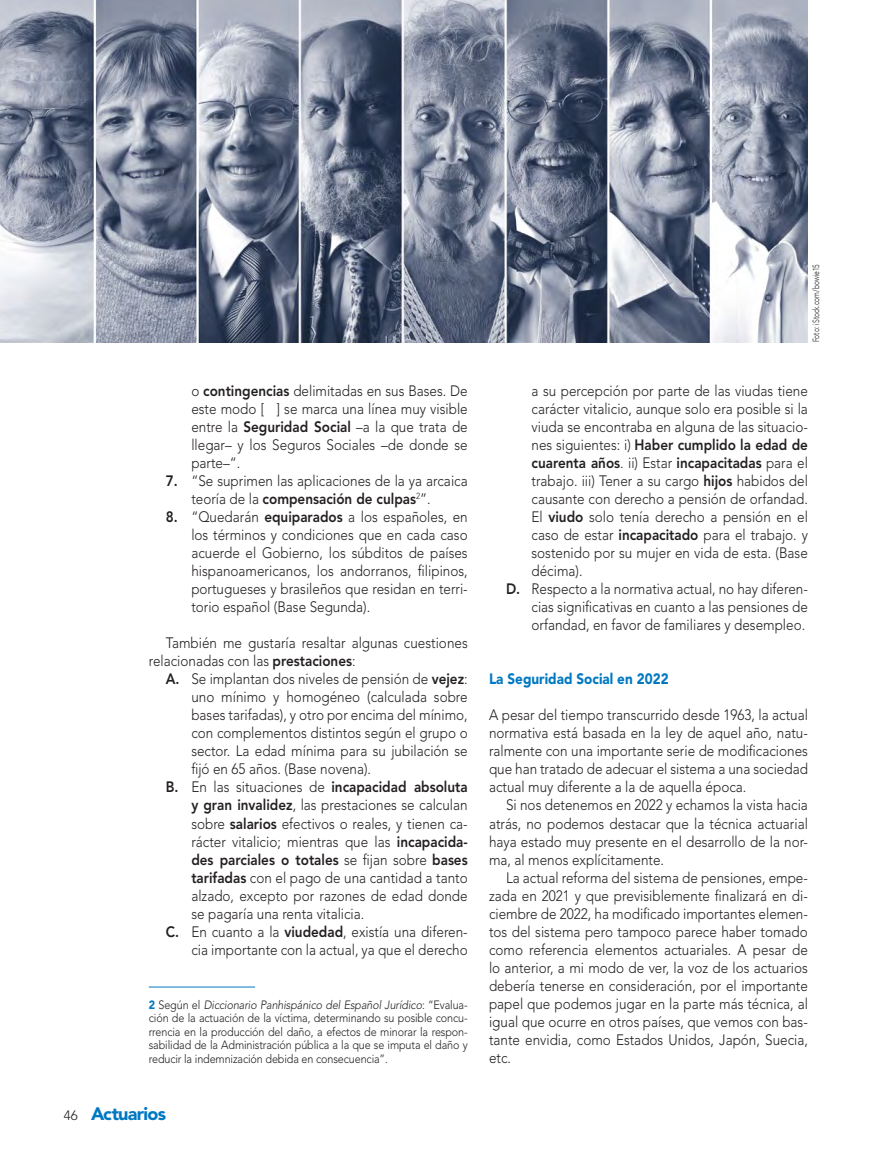
<style>
.page{position:relative;width:893px;height:1170px;background:#fff}
.page>*{position:absolute;margin:0;border:0;box-sizing:border-box;transform-origin:0 0}
.t1{font:900 18px "Avenir LT Std";letter-spacing:-.04em;color:#0079c2}
.t2{font:300 15px/18px "Avenir LT Std";color:#231f20;text-align:justify;scale:.9 1}
.t3{font:800 15px "Avenir LT Std";color:#231f20;scale:.9 1}
.t4{font:900 15px "Avenir LT Std";color:#0079c2;scale:.9 1}
.t5{font:300 12px/13.5px "Avenir LT Std";letter-spacing:-.01em;color:#231f20;text-align:justify;scale:.9 1}
.t6{font:300 9px "Avenir";color:#231f20;scale:.75 1}
.s1{font-weight:800}
.s2{font-weight:300}
.s3{font-weight:900;color:#0079c2}
.s4{font-style:italic}
.s5{font-weight:300;font-size:13.5px;color:#231f20}
</style>
<div class="page">
<hr style="left:149px;top:986px;width:106px;height:1px;background:#0079c2">
<img style="left:0;top:0;width:808px;height:342px">
<p class="t2" style="left:191px;top:382px;width:309px">o <span class="s1">contingencias</span> delimitadas en sus Bases. De este modo [ ] se marca una línea muy visible entre la <span class="s1">Seguridad Social</span> –a la que trata de llegar– y los Seguros Sociales –de donde se parte–“.</p>
<p class="t2" style="left:191px;top:472px;width:309px;text-indent:-26px"><span class="s1">7.</span> “Se suprimen las aplicaciones de la ya arcaica teoría de la <span class="s1">compensación de culpas</span><sup>2</sup>”.</p>
<p class="t2" style="left:191px;top:508px;width:309px;text-indent:-26px"><span class="s1">8.</span> “Quedarán <span class="s1">equiparados</span> a los españoles, en los términos y condiciones que en cada caso acuerde el Gobierno, los súbditos de países hispanoamericanos, los andorranos, filipinos, portugueses y brasileños que residan en terri&shy;torio español (Base Segunda).</p>
<p class="t2" style="left:149px;top:634px;width:356px;text-indent:17px">También me gustaría resaltar algunas cuestiones relacionadas con las <span class="s1">prestaciones</span>:</p>
<p class="t2" style="left:166px;top:670px;width:337px"><span class="s1">A.</span> Se implantan dos niveles de pensión de <span class="s1">vejez</span>:</p>
<p class="t2" style="left:191px;top:688px;width:309px">uno mínimo y homogéneo (calculada sobre</p>
<p class="t2" style="left:191px;top:706px;width:309px">bases tarifadas), y otro por encima del mínimo,</p>
<p class="t2" style="left:191px;top:724px;width:309px">con complementos distintos según el grupo o</p>
<p class="t2" style="left:191px;top:742px;width:309px">sector. La edad mínima para su jubilación se</p>
<p class="t2" style="left:191px;top:760px;width:201px">fijó en 65 años. (Base novena).</p>
<p class="t3" style="left:166px;top:778px;width:337px">B. <span class="s2">En las situaciones de</span> incapacidad absoluta</p>
<p class="t2" style="left:191px;top:796px;width:309px"><span class="s1">y gran invalidez</span>, las prestaciones se calculan</p>
<p class="t2" style="left:191px;top:814px;width:309px">sobre <span class="s1">salarios</span> efectivos o reales, y tienen ca-</p>
<p class="t2" style="left:191px;top:832px;width:309px">rácter vitalicio; mientras que las <span class="s1">incapacida-</span></p>
<p class="t3" style="left:191px;top:850px;width:309px">des parciales o totales <span class="s2">se fijan sobre</span> bases</p>
<p class="t2" style="left:191px;top:868px;width:309px"><span class="s1">tarifadas</span> con el pago de una cantidad a tanto</p>
<p class="t2" style="left:191px;top:886px;width:309px">alzado, excepto por razones de edad donde</p>
<p class="t2" style="left:191px;top:904px;width:194px">se pagaría una renta vitalicia.</p>
<p class="t2" style="left:166px;top:922px;width:337px"><span class="s1">C.</span> En cuanto a la <span class="s1">viudedad</span>, existía una diferen-</p>
<p class="t2" style="left:191px;top:940px;width:309px">cia importante con la actual, ya que el derecho</p>
<p class="t5" style="left:149px;top:997px;width:356px"><span class="s3">2</span> Según el <span class="s4">Diccionario Panhispánico del Español Jurídico</span>: “Evalua&shy;ción de la actuación de la víctima, determinando su posible concu&shy;rrencia en la producción del daño, a efectos de minorar la respon&shy;sabilidad de la Administración pública a la que se imputa el daño y reducir la indemnización debida en consecuencia”.</p>
<p class="t1" style="left:64px;top:1102px;width:104px"><span class="s5">46</span> Actuarios</p>
<p class="t6" style="left:811px;top:342px;width:106px;rotate:-90deg">Foto: iStock.com/bowie15</p>
<p class="t2" style="left:531px;top:382px;width:309px">a su percepción por parte de las viudas tiene</p>
<p class="t2" style="left:531px;top:400px;width:309px">carácter vitalicio, aunque solo era posible si la</p>
<p class="t2" style="left:531px;top:418px;width:309px">viuda se encontraba en alguna de las situacio-</p>
<p class="t3" style="left:531px;top:436px;width:309px"><span class="s2">nes siguientes: i)</span> Haber cumplido la edad de</p>
<p class="t3" style="left:531px;top:454px;width:309px">cuarenta años<span class="s2">. ii) Estar</span> incapacitadas <span class="s2">para el</span></p>
<p class="t2" style="left:531px;top:472px;width:309px">trabajo. iii) Tener a su cargo <span class="s1">hijos</span> habidos del</p>
<p class="t2" style="left:531px;top:490px;width:309px">causante con derecho a pensión de orfandad.</p>
<p class="t2" style="left:531px;top:508px;width:309px">El <span class="s1">viudo</span> solo tenía derecho a pensión en el</p>
<p class="t2" style="left:531px;top:526px;width:309px">caso de estar <span class="s1">incapacitado</span> para el trabajo. y</p>
<p class="t2" style="left:531px;top:544px;width:309px">sostenido por su mujer en vida de esta. (Base</p>
<p class="t2" style="left:531px;top:562px;width:58px">décima).</p>
<p class="t2" style="left:506px;top:580px;width:337px"><span class="s1">D.</span> Respecto a la normativa actual, no hay diferen-</p>
<p class="t2" style="left:531px;top:598px;width:309px">cias significativas en cuanto a las pensiones de</p>
<p class="t2" style="left:531px;top:616px;width:306px">orfandad, en favor de familiares y desempleo.</p>
<p class="t4" style="left:489px;top:670px;width:201px">La Seguridad Social en 2022</p>
<p class="t2" style="left:489px;top:706px;width:356px">A pesar del tiempo transcurrido desde 1963, la actual normativa está basada en la ley de aquel año, natu&shy;ralmente con una importante serie de modificaciones que han tratado de adecuar el sistema a una sociedad actual muy diferente a la de aquella época.</p>
<p class="t2" style="left:489px;top:796px;width:356px;text-indent:17px">Si nos detenemos en 2022 y echamos la vista hacia atrás, no podemos destacar que la técnica actuarial haya estado muy presente en el desarrollo de la nor&shy;ma, al menos explícitamente.</p>
<p class="t2" style="left:489px;top:868px;width:356px;text-indent:17px">La actual reforma del sistema de pensiones, empe&shy;zada en 2021 y que previsiblemente finalizará en di&shy;ciembre de 2022, ha modificado importantes elemen&shy;tos del sistema pero tampoco parece haber tomado como referencia elementos actuariales. A pesar de lo anterior, a mi modo de ver, la voz de los actuarios debería tenerse en consideración, por el importante papel que podemos jugar en la parte más técnica, al igual que ocurre en otros países, que vemos con bas&shy;tante envidia, como Estados Unidos, Japón, Suecia, etc.</p>
</div>
